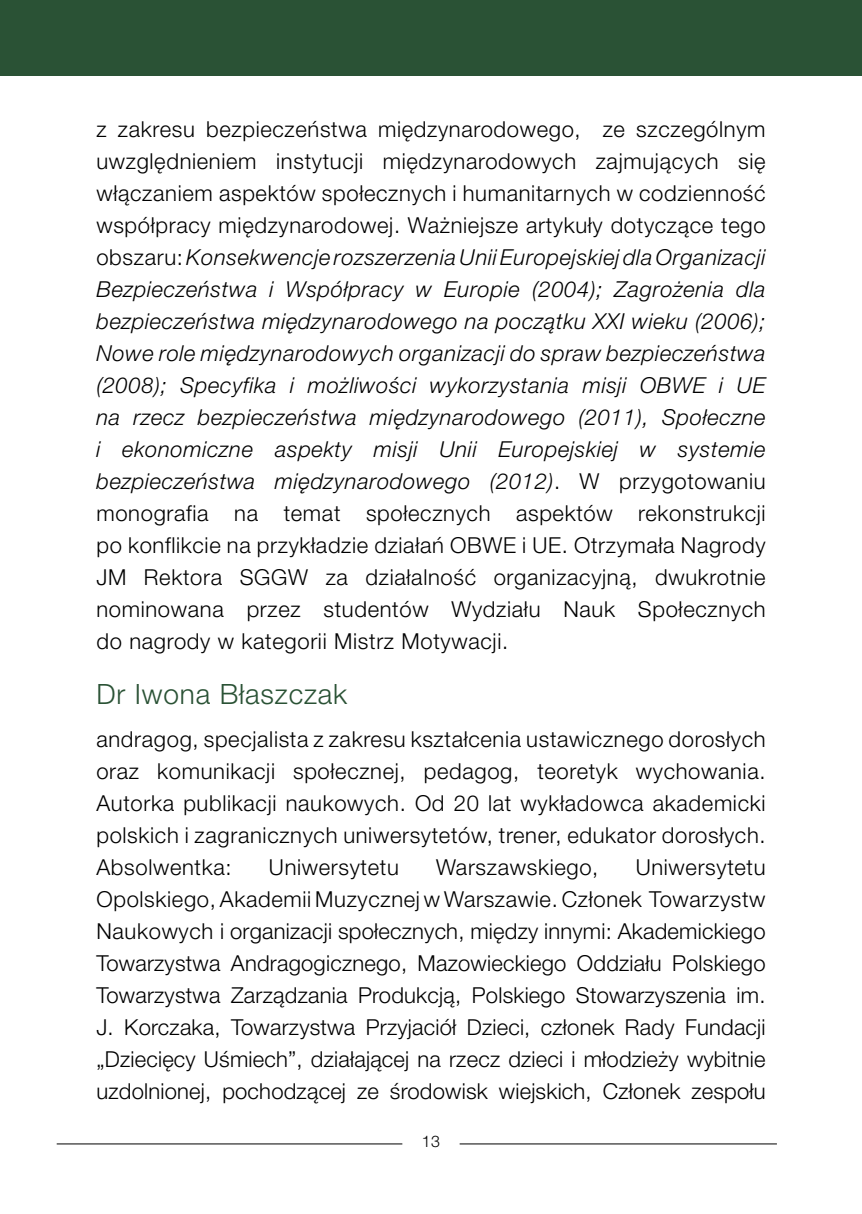
<style>
.page{position:relative;width:862px;height:1214px;background:#fff}
.page>*{position:absolute;margin:0;border:0;box-sizing:border-box;transform-origin:0 0}
.t1{font:300 28px "Helvetica Neue LT Pro";letter-spacing:.03em;color:#2a5235}
.t2{font:300 22px/32px "Helvetica Neue LT Pro";letter-spacing:.03em;color:#000;text-align:justify}
.t3{font:300 16px "Helvetica Neue LT Pro";color:#000}
.s1{font-style:italic}
</style>
<div class="page">
<hr style="left:57px;top:1143px;width:345px;height:1px;background:#000">
<hr style="left:459px;top:1143px;width:318px;height:1px;background:#000">
<div style="left:0;top:0;width:862px;height:76px;background:#2a5235"></div>
<p class="t2" style="left:96px;top:112px;width:671px">z zakresu bezpieczeństwa międzynarodowego, ze szczególnym uwzględnieniem instytucji międzynarodowych zajmujących się włączaniem aspektów społecznych i humanitarnych w codzienność współpracy międzynarodowej. Ważniejsze artykuły dotyczące tego obszaru: <span class="s1">Konsekwencje rozszerzenia Unii Europejskiej dla Organizacji Bezpieczeństwa i Współpracy w Europie (2004); Zagrożenia dla bezpieczeństwa międzynarodowego na początku XXI wieku (2006); Nowe role międzynarodowych organizacji do spraw bezpieczeństwa (2008); Specyfika i możliwości wykorzystania misji OBWE i UE na rzecz bezpieczeństwa międzynarodowego (2011), Społeczne i ekonomiczne aspekty misji Unii Europejskiej w systemie bezpieczeństwa międzynarodowego (2012)</span>. W przygotowaniu monografia na temat społecznych aspektów rekonstrukcji po konflikcie na przykładzie działań OBWE i UE. Otrzymała Nagrody JM Rektora SGGW za działalność organizacyjną, dwukrotnie nominowana przez studentów Wydziału Nauk Społecznych do nagrody w kategorii Mistrz Motywacji.</p>
<p class="t1" style="left:96px;top:676px;width:252px">Dr Iwona Błaszczak</p>
<p class="t2" style="left:96px;top:722px;width:671px">andragog, specjalista z zakresu kształcenia ustawicznego dorosłych oraz komunikacji społecznej, pedagog, teoretyk wychowania.<br>Autorka publikacji naukowych. Od 20 lat wykładowca akademicki polskich i zagranicznych uniwersytetów, trener, edukator dorosłych.<br>Absolwentka:</p>
<p class="t2" style="left:96px;top:850px;width:671px;text-indent:539px">Uniwersytetu Opolskiego, Akademii Muzycznej w Warszawie. Członek Towarzystw Naukowych i organizacji społecznych, między innymi: Akademickiego Towarzystwa Andragogicznego, Mazowieckiego Oddziału Polskiego Towarzystwa Zarządzania Produkcją, Polskiego Stowarzyszenia im.<br>J. Korczaka, Towarzystwa Przyjaciół Dzieci, członek Rady Fundacji „Dziecięcy Uśmiech”, działającej na rzecz dzieci i młodzieży wybitnie uzdolnionej, pochodzącej ze środowisk wiejskich, Członek zespołu</p>
<p class="t2" style="left:269px;top:850px;width:131px">Uniwersytetu</p>
<p class="t2" style="left:436px;top:850px;width:164px">Warszawskiego,</p>
<p class="t3" style="left:422px;top:1131px;width:20px">13</p>
</div>
